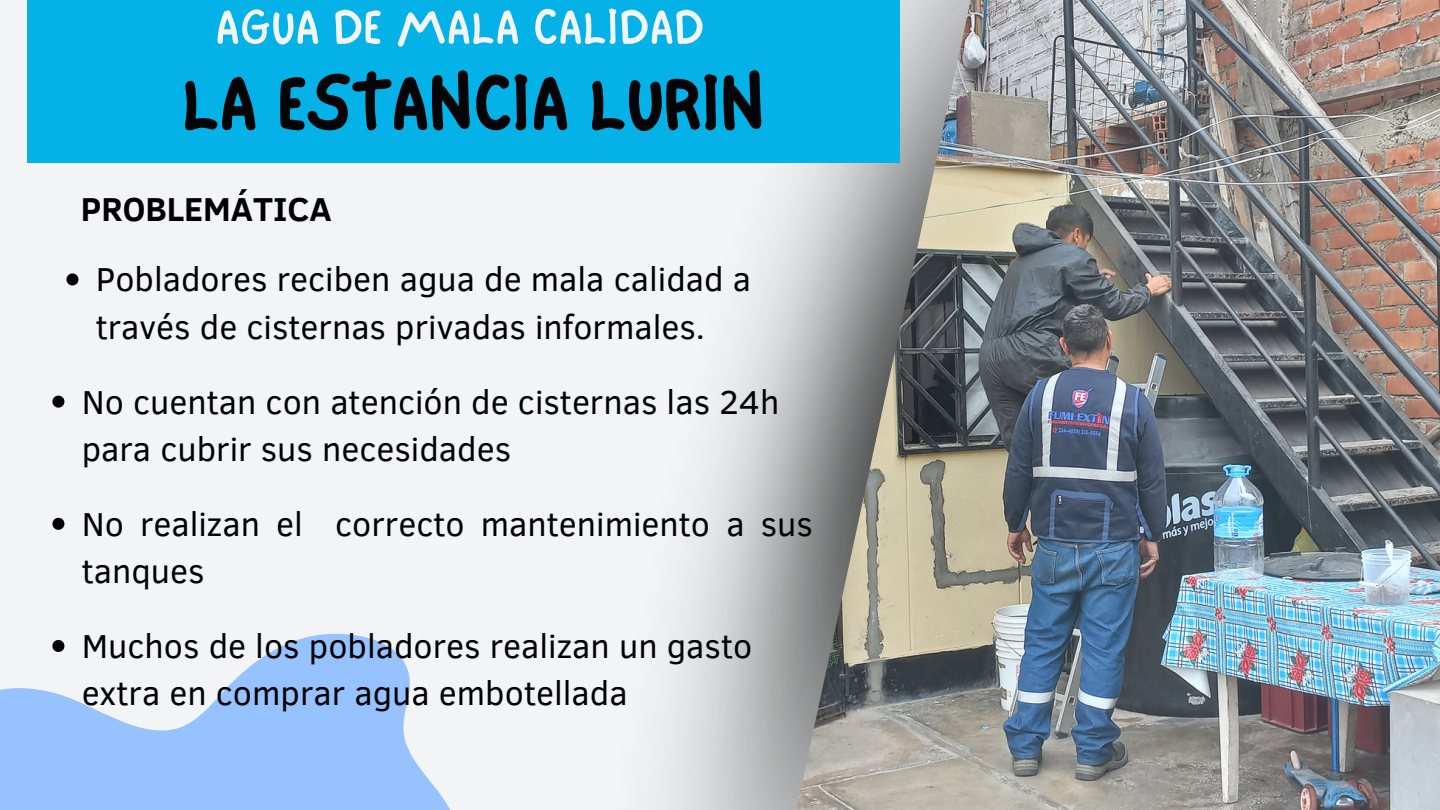
<style>
.page{position:relative;width:1440px;height:810px;background:#f2f4f5}
.page>*{position:absolute;margin:0;border:0;box-sizing:border-box;transform-origin:0 0}
.t1{font:80.8px "NF One Little Font Bold";color:#040506}
.t2{font:52.6px "NF One Little Font Regular";color:#f2f4f5}
.t3{font:34px/47.2px "Clear Sans";color:#000}
.t4{font:700 34px "Clear Sans";color:#000}
</style>
<div class="page">
<div style="left:27px;top:0;width:872px;height:163px;background:#04b2e7"></div>
<img style="left:794px;top:0;width:646px;height:810px">
<svg style="left:66px;top:273px;width:12px;height:12px"></svg>
<svg style="left:52px;top:518px;width:12px;height:12px"></svg>
<svg style="left:0;top:633px;width:450px;height:177px;fill:#96c2ff"></svg>
<svg style="left:52px;top:640px;width:12px;height:12px"></svg>
<svg style="left:52px;top:396px;width:12px;height:12px"></svg>
<p class="t2" style="left:215px;top:-5px;width:491px">AGUA DE MALA CALIDAD</p>
<p class="t1" style="left:182px;top:54px;width:584px">LA ESTANCIA LURIN</p>
<p class="t4" style="left:81px;top:184px;width:252px">PROBLEMÁTICA</p>
<p class="t3" style="left:96px;top:254px;width:657px">Pobladores reciben agua de mala calidad a través de cisternas privadas informales.</p>
<p class="t3" style="left:82px;top:376px;width:699px">No cuentan con atención de cisternas las 24h para cubrir sus necesidades</p>
<p class="t3" style="left:82px;top:499px;width:733px">No realizan el correcto mantenimiento a sus tanques</p>
<p class="t3" style="left:82px;top:621px;width:672px">Muchos de los pobladores realizan un gasto extra en comprar agua embotellada</p>
</div>
